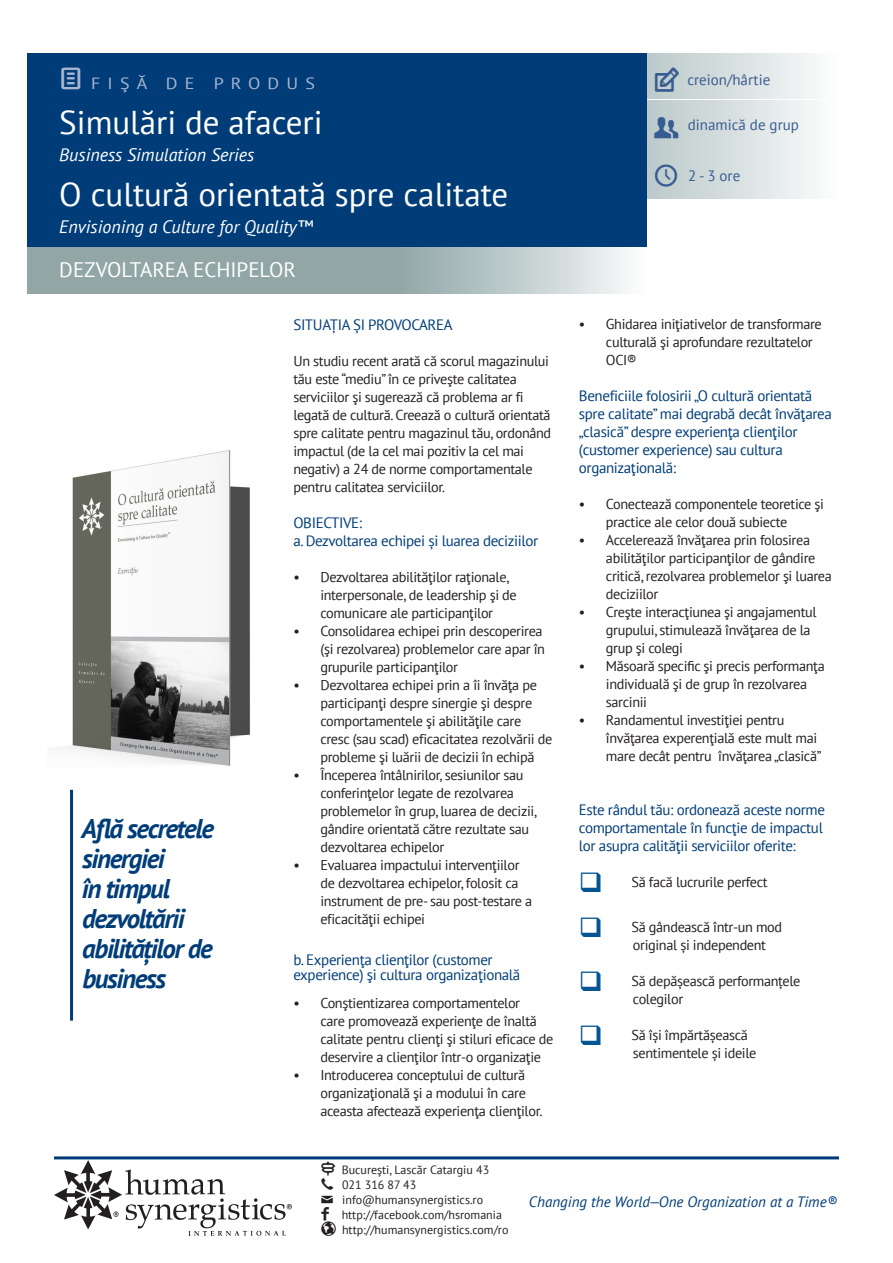
<style>
.page{position:relative;width:893px;height:1263px;background:#fff}
.page>*{position:absolute;margin:0;border:0;box-sizing:border-box;transform-origin:0 0}
.t1{font:33px "PT Sans";color:#fff}
.L_bar_Call-out_lrg{font:italic 700 27px/30px "PT Sans";letter-spacing:-.05em;color:#003d78}
.t2{font:21px "PT Sans";color:#fff}
.t3{font:italic 18px "PT Sans";color:#fff}
.t4{font:16.2px "PT Sans";letter-spacing:.4em;color:#aab6d2;scale:1.11 1}
.body_looser_leading{font:15px/18px "PT Sans";letter-spacing:-.025em;color:#003d78}
.t5{font:italic 15px "PT Sans";color:#003d78}
.t6{font:15px "PT Sans";color:#375c91}
.t7{font:14.25px/18px "PT Sans";letter-spacing:-.025em;color:#231f20}
.t8{font:12px "PT Sans";color:#231f20}
.s1{color:#005594}
</style>
<div class="page">
<div style="left:28px;top:53px;width:619px;height:194px;background:#003d78"></div>
<svg style="left:28px;top:247px;width:598px;height:47px;background:#a3b4b4"></svg>
<div style="left:648px;top:100px;width:191px;height:47px;background:linear-gradient(to right,#bcc9ca,#fcfdfd)"></div>
<div style="left:648px;top:149px;width:191px;height:49px;background:linear-gradient(to right,#bcc9ca,#fcfdfd)"></div>
<div style="left:648px;top:53px;width:191px;height:46px;background:linear-gradient(to right,#bbc9ca,#fdfdfd)"></div>
<hr style="left:70px;top:790px;width:3px;height:230px;background:#003d78">
<img style="left:58px;top:450px;width:192px;height:316px">
<img style="left:54px;top:1160px;width:238px;height:75px">
<hr style="left:54px;top:1156px;width:785px;height:3px;background:#003d78">
<svg style="left:654px;top:116px;width:24px;height:22px"></svg>
<svg style="left:655px;top:164px;width:22px;height:22px"></svg>
<svg style="left:655px;top:67px;width:24px;height:24px"></svg>
<p class="t4" style="left:91px;top:73px;width:203px">FIŞĂ DE PRODUS</p>
<p class="t6" style="left:687px;top:70px;width:84px">creion/hârtie</p>
<h1 class="t1" style="left:59px;top:101px;width:265px">Simulări de afaceri</h1>
<p class="t3" style="left:59px;top:143px;width:197px">Business Simulation Series</p>
<h1 class="t1" style="left:59px;top:173px;width:450px">O cultură orientată spre calitate</h1>
<p class="t3" style="left:59px;top:215px;width:255px">Envisioning a Culture for Quality™</p>
<h3 class="t2" style="left:59px;top:256px;width:238px">DEZVOLTAREA ECHIPELOR</h3>
<p class="t6" style="left:688px;top:115px;width:113px">dinamică de grup</p>
<p class="t6" style="left:688px;top:166px;width:54px">2 - 3 ore</p>
<p class="L_bar_Call-out_lrg" style="left:81px;top:813px;width:134px">Află secretele sinergiei<br>în timpul dezvoltării abilităților de business</p>
<p class="body_looser_leading" style="left:293px;top:315px;width:161px">SITUAȚIA ȘI PROVOCAREA</p>
<p class="t7" style="left:293px;top:351px;width:259px">Un studiu recent arată că scorul magazinului tău este “mediu” în ce priveşte calitatea serviciilor şi sugerează că problema ar fi legată de cultură. Creează o cultură orientată spre calitate pentru magazinul tău, ordonând impactul (de la cel mai pozitiv la cel mai negativ) a 24 de norme comportamentale pentru calitatea serviciilor.</p>
<p class="body_looser_leading" style="left:293px;top:513px;width:70px">OBIECTIVE:</p>
<p class="body_looser_leading" style="left:293px;top:531px;width:246px">a. Dezvoltarea echipei și luarea deciziilor</p>
<p class="t7" style="left:320px;top:567px;width:198px;text-indent:-27px">• Dezvoltarea abilităţilor raţionale, interpersonale, de leadership şi de comunicare ale participanţilor</p>
<p class="t7" style="left:320px;top:621px;width:226px;text-indent:-27px">• Consolidarea echipei prin descoperirea (şi rezolvarea) problemelor care apar în grupurile participanţilor</p>
<p class="t7" style="left:320px;top:675px;width:233px;text-indent:-27px">• Dezvoltarea echipei prin a îi învăţa pe participanţi despre sinergie şi despre comportamentele şi abilităţile care cresc (sau scad) eficacitatea rezolvării de probleme şi luării de decizii în echipă</p>
<p class="t7" style="left:320px;top:765px;width:218px;text-indent:-27px">• Începerea întâlnirilor, sesiunilor sau conferinţelor legate de rezolvarea problemelor în grup, luarea de decizii, gândire orientată către rezultate sau dezvoltarea echipelor</p>
<p class="t7" style="left:320px;top:855px;width:213px;text-indent:-27px">• Evaluarea impactului intervenţiilor de dezvoltarea echipelor, folosit ca instrument de pre- sau post-testare a eficacităţii echipei</p>
<p class="body_looser_leading" style="left:293px;top:951px;width:228px;line-height:15px">b. Experienţa clienţilor (customer experience) şi cultura organizaţională</p>
<p class="t7" style="left:320px;top:994px;width:234px;text-indent:-27px">• Conştientizarea comportamentelor<br>care promovează experienţe de înaltă calitate pentru clienţi şi stiluri eficace de deservire a clienţilor într-o organizaţie</p>
<p class="t7" style="left:320px;top:1066px;width:223px;text-indent:-27px">• Introducerea conceptului de cultură organizaţională şi a modului în care aceasta afectează experienţa clienţilor.</p>
<p class="t7" style="left:606px;top:315px;width:217px;text-indent:-27px">• Ghidarea iniţiativelor de transformare culturală şi aprofundare rezultatelor<br>OCI®</p>
<p class="body_looser_leading" style="left:579px;top:386px;width:254px">Beneficiile folosirii „O cultură orientată spre calitate” mai degrabă decât învăţarea „clasică” despre experienţa clienţilor (customer experience) sau cultura organizaţională:</p>
<p class="t7" style="left:606px;top:495px;width:220px;text-indent:-27px">• Conectează componentele teoretice şi practice ale celor două subiecte</p>
<p class="t7" style="left:606px;top:531px;width:227px;text-indent:-27px">• Accelerează învăţarea prin folosirea abilităţilor participanţilor de gândire critică, rezolvarea problemelor şi luarea deciziilor</p>
<p class="t7" style="left:606px;top:603px;width:212px;text-indent:-27px">• Creşte interacţiunea şi angajamentul grupului, stimulează învăţarea de la grup şi colegi</p>
<p class="t7" style="left:606px;top:657px;width:220px;text-indent:-27px">• Măsoară specific şi precis performanţa individuală şi de grup în rezolvarea sarcinii</p>
<p class="t7" style="left:606px;top:711px;width:217px;text-indent:-27px">• Randamentul investiţiei pentru învăţarea experenţială este mult mai mare decât pentru învăţarea „clasică”</p>
<p class="body_looser_leading" style="left:579px;top:800px;width:247px">Este rândul tău: ordonează aceste norme comportamentale în funcţie de impactul lor asupra calităţii serviciilor oferite:</p>
<p class="t7" style="left:579px;top:873px;width:190px"><span class="s1">❑</span> Să facă lucrurile perfect</p>
<p class="t7" style="left:633px;top:918px;width:151px;text-indent:-54px"><span class="s1">❑</span> Să gândească într-un mod original și independent</p>
<p class="t7" style="left:633px;top:972px;width:169px;text-indent:-54px"><span class="s1">❑</span> Să depășească performanțele colegilor</p>
<p class="t7" style="left:633px;top:1026px;width:125px;text-indent:-54px"><span class="s1">❑</span> Să își împărtășească sentimentele și ideile</p>
<p class="t8" style="left:342px;top:1162px;width:149px">Bucureşti, Lascăr Catargiu 43</p>
<p class="t8" style="left:342px;top:1177px;width:76px">021 316 87 43</p>
<p class="t8" style="left:342px;top:1192px;width:142px">info@humansynergistics.ro</p>
<p class="t8" style="left:342px;top:1207px;width:162px">http://facebook.com/hsromania</p>
<p class="t8" style="left:342px;top:1222px;width:168px">http://humansynergistics.com/ro</p>
<p class="t5" style="left:529px;top:1192px;width:310px">Changing the World—One Organization at a Time®</p>
</div>
